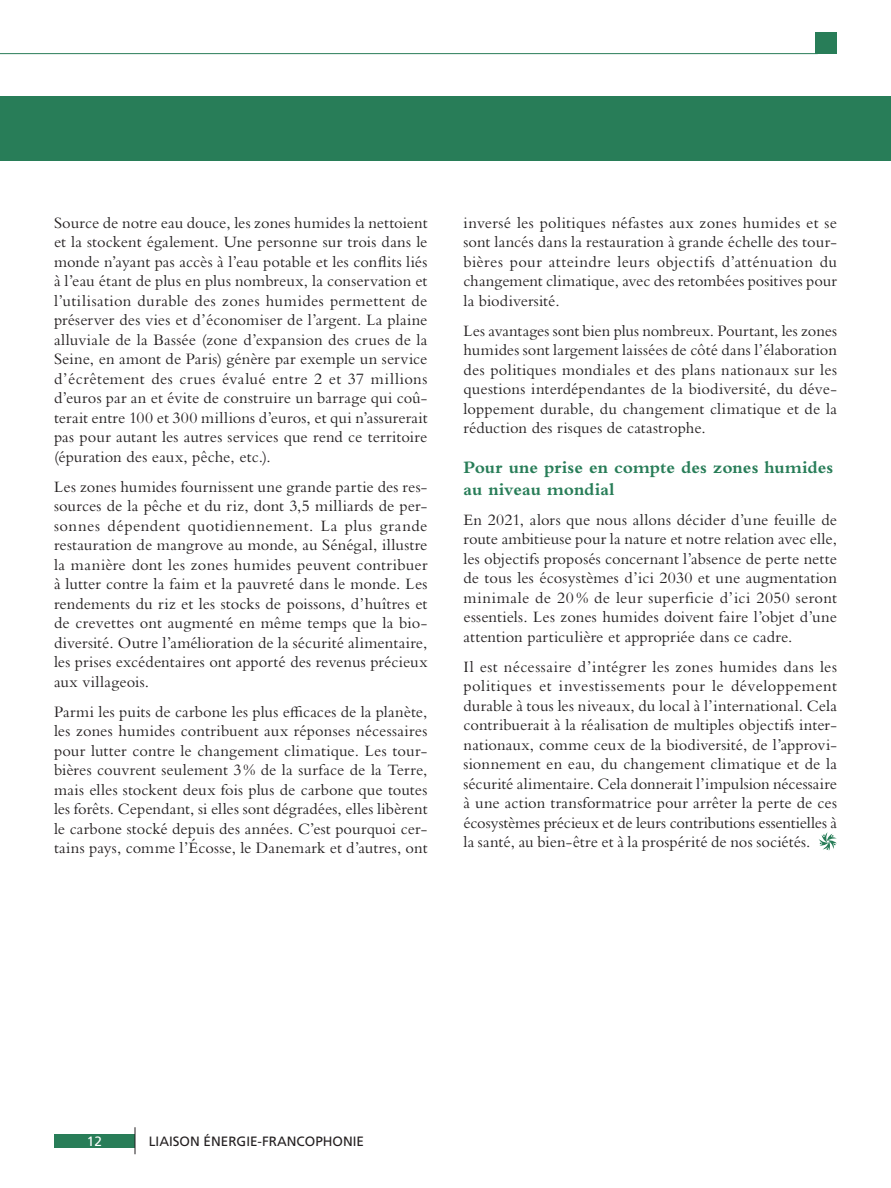
<style>
.page{position:relative;width:891px;height:1188px;background:#fff}
.page>*{position:absolute;margin:0;border:0;box-sizing:border-box;transform-origin:0 0}
.t1{font:700 18px/21.8px "Bembo Std";color:#287d58}
.t2{font:16.5px/19.5px "Bembo Std";letter-spacing:.005em;color:#231f20;text-align:justify}
.t3{font:13.5px "Frutiger LT Std";color:#231f20}
.t4{font:13.5px "Frutiger LT Std";color:#fff}
</style>
<div class="page">
<div style="left:0;top:96px;width:891px;height:65px;background:#287d58"></div>
<div style="left:815px;top:32px;width:22px;height:22px;background:#287d58"></div>
<hr style="left:0;top:53px;width:818px;height:1px;background:#287d58">
<svg style="left:819px;top:832px;width:18px;height:19px"></svg>
<hr style="left:890px;top:0;width:1px;height:1126px;background:#93af9b">
<div style="left:54px;top:1134px;width:81px;height:14px;background:#287d58"></div>
<svg style="left:135px;top:1127px;width:1px;height:27px"></svg>
<p class="t2" style="left:54px;top:213px;width:375px">Source de notre eau douce, les zones humides la nettoient et la stockent également. Une personne sur trois dans le monde n’ayant pas accès à l’eau potable et les conflits liés à l’eau étant de plus en plus nombreux, la conservation et l’utilisation durable des zones humides permettent de préserver des vies et d’économiser de l’argent. La plaine alluviale de la Bassée (zone d’expansion des crues de la Seine, en amont de Paris) génère par exemple un service d’écrêtement des crues évalué entre 2 et 37 millions d’euros par an et évite de construire un barrage qui coû&shy;terait entre 100 et 300 millions d’euros, et qui n’assurerait pas pour autant les autres services que rend ce territoire (épuration des eaux, pêche, etc.).</p>
<p class="t2" style="left:54px;top:477px;width:375px">Les zones humides fournissent une grande partie des res&shy;sources de la pêche et du riz, dont 3,5 milliards de per&shy;sonnes dépendent quotidiennement. La plus grande restauration de mangrove au monde, au Sénégal, illustre la manière dont les zones humides peuvent contribuer à lutter contre la faim et la pauvreté dans le monde. Les rendements du riz et les stocks de poissons, d’huîtres et de crevettes ont augmenté en même temps que la bio&shy;diversité. Outre l’amélioration de la sécurité alimentaire, les prises excédentaires ont apporté des revenus précieux aux villageois.</p>
<p class="t2" style="left:54px;top:702px;width:375px">Parmi les puits de carbone les plus efficaces de la planète, les zones humides contribuent aux réponses nécessaires pour lutter contre le changement climatique. Les tour&shy;bières couvrent seulement 3% de la surface de la Terre, mais elles stockent deux fois plus de carbone que toutes les forêts. Cependant, si elles sont dégradées, elles libèrent le carbone stocké depuis des années. C’est pourquoi cer&shy;tains pays, comme l’Écosse, le Danemark et d’autres, ont</p>
<p class="t2" style="left:463px;top:213px;width:375px">inversé les politiques néfastes aux zones humides et se sont lancés dans la restauration à grande échelle des tour&shy;bières pour atteindre leurs objectifs d’atténuation du changement climatique, avec des retombées positives pour la biodiversité.</p>
<p class="t2" style="left:463px;top:321px;width:375px">Les avantages sont bien plus nombreux. Pourtant, les zones humides sont largement laissées de côté dans l’élaboration des politiques mondiales et des plans nationaux sur les questions interdépendantes de la biodiversité, du déve&shy;loppement durable, du changement climatique et de la réduction des risques de catastrophe.</p>
<p class="t1" style="left:464px;top:456px;width:371px">Pour une prise en compte des zones humides au niveau mondial</p>
<p class="t2" style="left:464px;top:510px;width:375px">En 2021, alors que nous allons décider d’une feuille de route ambitieuse pour la nature et notre relation avec elle, les objectifs proposés concernant l’absence de perte nette de tous les écosystèmes d’ici 2030 et une augmentation minimale de 20 % de leur superficie d’ici 2050 seront essentiels. Les zones humides doivent faire l’objet d’une attention particulière et appropriée dans ce cadre.</p>
<p class="t2" style="left:464px;top:657px;width:375px">Il est nécessaire d’intégrer les zones humides dans les politiques et investissements pour le développement durable à tous les niveaux, du local à l’international. Cela contribuerait à la réalisation de multiples objectifs inter&shy;nationaux, comme ceux de la biodiversité, de l’approvi&shy;sionnement en eau, du changement climatique et de la sécurité alimentaire. Cela donnerait l’impulsion nécessaire à une action transformatrice pour arrêter la perte de ces écosystèmes précieux et de leurs contributions essentielles à la santé, au bien-être et à la prospérité de nos sociétés.</p>
<p class="t4" style="left:87px;top:1133px;width:17px">12</p>
<p class="t3" style="left:149px;top:1133px;width:217px">LIAISON ÉNERGIE-FRANCOPHONIE</p>
</div>
